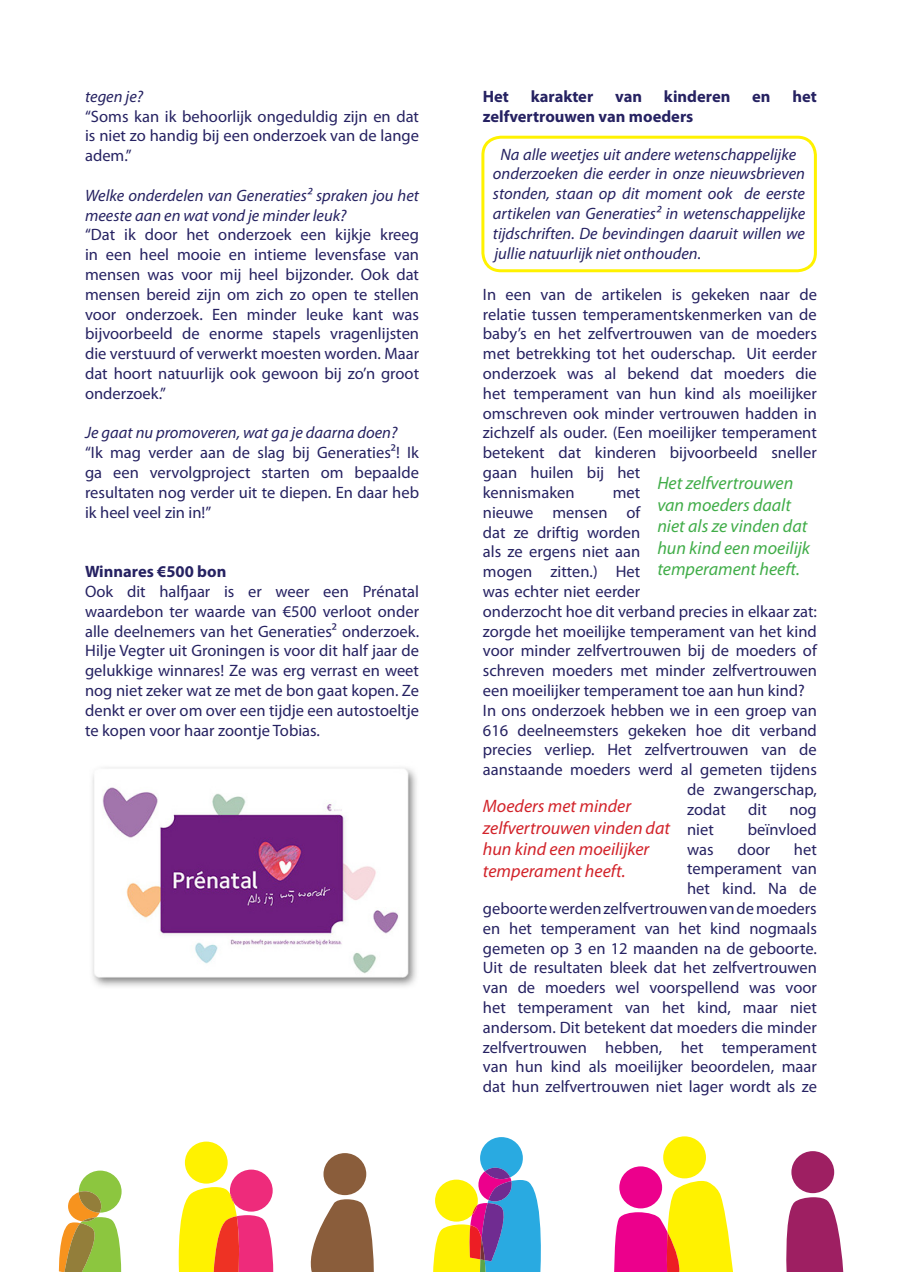
<style>
.page{position:relative;width:902px;height:1272px;background:#fff}
.page>*{position:absolute;margin:0;border:0;box-sizing:border-box;transform-origin:0 0}
.t1{font:italic 18px/21.6px "Myriad Pro";color:#41ad49}
.t2{font:italic 18px/21.6px "Myriad Pro";color:#d2232a}
.t3{font:16.5px/19.8px "Myriad Pro";color:#262262;text-align:justify}
.t4{font:italic 16.5px/19.8px "Myriad Pro";color:#262262}
.t5{font:700 16.5px "Myriad Pro";color:#262262}
</style>
<div class="page">
<div style="left:185px;top:1141px;width:43px;height:42px;background:#fff200;border-radius:50%"></div>
<div style="left:323px;top:1153px;width:43px;height:42px;background:#8a5d3b;border-radius:50%"></div>
<svg style="left:178px;top:1169px;width:96px;height:102px"></svg>
<svg style="left:310px;top:1199px;width:64px;height:72px"></svg>
<svg style="left:433px;top:1137px;width:108px;height:134px"></svg>
<svg style="left:58px;top:1170px;width:64px;height:101px"></svg>
<div style="left:619px;top:1166px;width:43px;height:42px;background:#ec008c;border-radius:50%"></div>
<div style="left:791px;top:1151px;width:43px;height:42px;background:#9e1f62;border-radius:50%"></div>
<div style="left:663px;top:1136px;width:43px;height:42px;background:#fff200;border-radius:50%"></div>
<svg style="left:786px;top:1197px;width:57px;height:74px;background:#ac3f78"></svg>
<svg style="left:614px;top:1180px;width:119px;height:91px"></svg>
<img style="left:92px;top:767px;width:325px;height:220px">
<div style="left:481px;top:136px;width:335px;height:136px;border:3px solid #fff200;border-radius:18px"></div>
<p class="t4" style="left:85px;top:86px;width:60px">tegen je?</p>
<p class="t3" style="left:85px;top:106px;width:335px">“Soms kan ik behoorlijk ongeduldig zijn en dat is niet zo handig bij een onderzoek van de lange adem.”</p>
<p class="t4" style="left:85px;top:185px;width:335px">Welke onderdelen van Generaties² spraken jou het meeste aan en wat vond je minder leuk?</p>
<p class="t3" style="left:85px;top:225px;width:335px">“Dat ik door het onderzoek een kijkje kreeg in een heel mooie en intieme levensfase van mensen was voor mij heel bijzonder. Ook dat mensen bereid zijn om zich zo open te stellen voor onderzoek. Een minder leuke kant was bijvoorbeeld de enorme stapels vragenlijsten die verstuurd of verwerkt moesten worden. Maar dat hoort natuurlijk ook gewoon bij zo’n groot onderzoek.”</p>
<p class="t4" style="left:85px;top:423px;width:314px">Je gaat nu promoveren, wat ga je daarna doen?</p>
<p class="t3" style="left:85px;top:442px;width:335px">“Ik mag verder aan de slag bij Generaties²! Ik ga een vervolgproject starten om bepaalde resultaten nog verder uit te diepen. En daar heb ik heel veel zin in!”</p>
<p class="t5" style="left:85px;top:561px;width:143px">Winnares €500 bon</p>
<p class="t3" style="left:85px;top:581px;width:335px">Ook dit halfjaar is er weer een Prénatal waardebon ter waarde van €500 verloot onder alle deelnemers van het Generaties² onderzoek.<br>Hilje Vegter uit Groningen is voor dit half jaar de gelukkige winnares! Ze was erg verrast en weet nog niet zeker wat ze met de bon gaat kopen. Ze denkt er over om over een tijdje een autostoeltje te kopen voor haar zoontje Tobias.</p>
<p class="t5" style="left:483px;top:85px;width:28px">Het</p>
<p class="t5" style="left:530px;top:85px;width:64px">karakter</p>
<p class="t5" style="left:615px;top:85px;width:29px">van</p>
<p class="t5" style="left:664px;top:85px;width:68px">kinderen</p>
<p class="t5" style="left:752px;top:85px;width:20px">en</p>
<p class="t5" style="left:792px;top:85px;width:26px">het</p>
<p class="t5" style="left:483px;top:105px;width:212px">zelfvertrouwen van moeders</p>
<p class="t4" style="left:493px;top:144px;width:314px;text-indent:8px">Na alle weetjes uit andere wetenschappelijke onderzoeken die eerder in onze nieuwsbrieven stonden, staan op dit moment ook de eerste artikelen van Generaties² in wetenschappelijke tijdschriften. De bevindingen daaruit willen we jullie natuurlijk niet onthouden.</p>
<p class="t3" style="left:483px;top:284px;width:335px;text-align:left">In een van de artikelen is gekeken naar de relatie tussen temperamentskenmerken van de baby’s en het zelfvertrouwen van de moeders met betrekking tot het ouderschap. Uit eerder onderzoek was al bekend dat moeders die het temperament van hun kind als moeilijker omschreven ook minder vertrouwen hadden in zichzelf als ouder. (Een moeilijker temperament betekent dat kinderen bijvoorbeeld sneller gaan huilen bij het<br>kennismaken</p>
<p class="t1" style="left:657px;top:472px;width:154px">Het zelfvertrouwen van moeders daalt niet als ze vinden dat hun kind een moeilijk temperament heeft.</p>
<p class="t3" style="left:612px;top:482px;width:29px">met</p>
<p class="t3" style="left:483px;top:502px;width:159px">nieuwe mensen of</p>
<p class="t3" style="left:483px;top:522px;width:159px">dat ze driftig worden</p>
<p class="t3" style="left:483px;top:541px;width:159px">als ze ergens niet aan</p>
<p class="t3" style="left:483px;top:561px;width:159px">mogen zitten.) Het</p>
<p class="t3" style="left:483px;top:581px;width:159px">was echter niet eerder</p>
<p class="t3" style="left:483px;top:601px;width:335px">onderzocht hoe dit verband precies in elkaar zat:</p>
<p class="t3" style="left:483px;top:621px;width:335px">zorgde het moeilijke temperament van het kind</p>
<p class="t3" style="left:483px;top:640px;width:335px">voor minder zelfvertrouwen bij de moeders of</p>
<p class="t3" style="left:483px;top:660px;width:335px">schreven moeders met minder zelfvertrouwen</p>
<p class="t3" style="left:483px;top:680px;width:323px">een moeilijker temperament toe aan hun kind?</p>
<p class="t3" style="left:483px;top:700px;width:335px">In ons onderzoek hebben we in een groep van</p>
<p class="t3" style="left:483px;top:720px;width:335px">616 deelneemsters gekeken hoe dit verband</p>
<p class="t3" style="left:483px;top:739px;width:335px">precies verliep. Het zelfvertrouwen van de</p>
<p class="t3" style="left:483px;top:759px;width:335px">aanstaande moeders werd al gemeten tijdens</p>
<p class="t3" style="left:687px;top:779px;width:131px">de zwangerschap,</p>
<p class="t3" style="left:687px;top:799px;width:40px">zodat</p>
<p class="t3" style="left:748px;top:799px;width:20px">dit</p>
<p class="t3" style="left:789px;top:799px;width:29px">nog</p>
<p class="t3" style="left:687px;top:819px;width:28px">niet</p>
<p class="t3" style="left:747px;top:819px;width:70px">beïnvloed</p>
<p class="t3" style="left:687px;top:838px;width:28px">was</p>
<p class="t3" style="left:737px;top:838px;width:34px">door</p>
<p class="t2" style="left:483px;top:795px;width:189px">Moeders met minder zelfvertrouwen vinden dat hun kind een moeilijker temperament heeft.</p>
<p class="t3" style="left:483px;top:838px;width:335px;text-align:right">het<br>temperament van<br>het kind. Na de<br>geboorte werden zelfvertrouwen van de moeders en het temperament van het kind nogmaals gemeten op 3 en 12 maanden na de geboorte.<br>Uit de resultaten bleek dat het zelfvertrouwen van de moeders wel voorspellend was voor het temperament van het kind, maar niet andersom. Dit betekent dat moeders die minder zelfvertrouwen hebben, het temperament van hun kind als moeilijker beoordelen, maar dat hun zelfvertrouwen niet lager wordt als ze</p>
</div>
